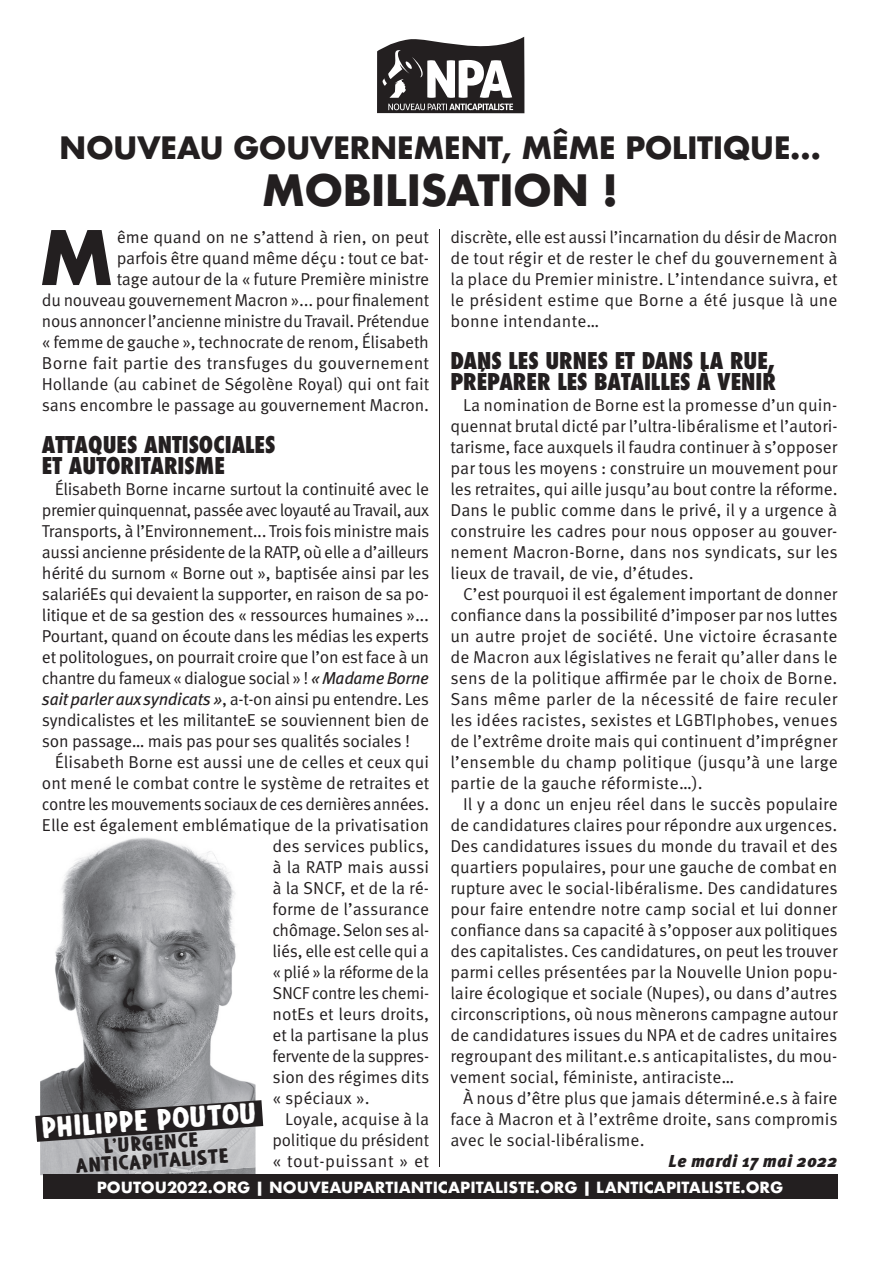
<style>
.page{position:relative;width:893px;height:1263px;background:#fff}
.page>*{position:absolute;margin:0;border:0;box-sizing:border-box;transform-origin:0 0}
.t1{font:700 72.9px "Futura";color:#231f20}
.t2{font:700 42px "Futura";letter-spacing:-.02em;color:#231f20}
.t3{font:700 30px "Futura";letter-spacing:-.02em;color:#231f20}
.t4{font:27.75px "Blackore";color:#fff}
.t5{font:800 condensed 22.5px/21px "Futura";color:#231f20}
.t6{font:19.5px/18px "Blackore";color:#231f20;text-align:center}
.t7{font:17.25px/21px "Meta Pro";letter-spacing:-.005em;color:#231f20;text-align:justify}
.t8{font:17.25px "Meta Pro";letter-spacing:-.025em;color:#231f20}
.t9{font:17.25px "Meta Pro";letter-spacing:.03em;color:#231f20}
.t10{font:italic 900 17.25px "Meta Pro";letter-spacing:.02em;color:#231f20}
.t11{font:700 15px "Futura";color:#fff}
.s1{font-style:italic}
</style>
<div class="page">
<hr style="left:440px;top:230px;width:1px;height:937px;background:#231f20">
<img style="left:40px;top:838px;width:216px;height:262px">
<svg style="left:35px;top:1100px;width:233px;height:76px;background:#828183"></svg>
<div style="left:43px;top:1175px;width:794px;height:24px;background:#231f20"></div>
<svg style="left:377px;top:37px;width:147px;height:76px"></svg>
<h3 class="t3" style="left:59px;top:126px;width:763px">NOUVEAU GOUVERNEMENT, MÊME POLITIQUE…</h3>
<h2 class="t2" style="left:262px;top:160px;width:358px">MOBILISATION !</h2>
<h1 class="t1" style="left:39px;top:205px;width:77px">M</h1>
<p class="t7" style="left:42px;top:227px;width:389px;text-align:right">ême quand on ne s’attend à rien, on peut<br>parfois être quand même déçu : tout ce bat-<br>tage autour de la « future Première ministre<br>du nouveau gouvernement Macron »... pour finalement nous annoncer l’ancienne ministre du Travail. Prétendue « femme de gauche », technocrate de renom, Élisabeth Borne fait partie des transfuges du gouvernement Hollande (au cabinet de Ségolène Royal) qui ont fait sans encombre le passage au gouvernement Macron.</p>
<h3 class="t5" style="left:42px;top:434px;width:235px">ATTAQUES ANTISOCIALES<br>ET AUTORITARISME</h3>
<p class="t7" style="left:42px;top:479px;width:389px;text-indent:13px">Élisabeth Borne incarne surtout la continuité avec le premier quinquennat, passée avec loyauté au Travail, aux Transports, à l’Environnement... Trois fois ministre mais aussi ancienne présidente de la RATP, où elle a d’ailleurs hérité du surnom « Borne out », baptisée ainsi par les salariéEs qui devaient la supporter, en raison de sa po&shy;litique et de sa gestion des « ressources humaines »...<br>Pourtant, quand on écoute dans les médias les experts et politologues, on pourrait croire que l’on est face à un chantre du fameux « dialogue social » ! <span class="s1">« Madame Borne sait parler aux syndicats »</span>, a-t-on ainsi pu entendre. Les syndicalistes et les militanteE se souviennent bien de son passage… mais pas pour ses qualités sociales !</p>
<p class="t7" style="left:55px;top:752px;width:376px">Élisabeth Borne est aussi une de celles et ceux qui</p>
<p class="t7" style="left:42px;top:773px;width:389px">ont mené le combat contre le système de retraites et</p>
<p class="t8" style="left:42px;top:793px;width:389px">contre les mouvements sociaux de ces dernières années.</p>
<p class="t7" style="left:42px;top:815px;width:389px">Elle est également emblématique de la privatisation</p>
<p class="t7" style="left:273px;top:836px;width:158px">des services publics,</p>
<p class="t7" style="left:273px;top:857px;width:158px">à la RATP mais aussi</p>
<p class="t7" style="left:273px;top:878px;width:158px">à la SNCF, et de la ré-</p>
<p class="t7" style="left:273px;top:899px;width:158px">forme de l’assurance</p>
<p class="t8" style="left:273px;top:919px;width:158px">chômage. Selon ses al-</p>
<p class="t7" style="left:273px;top:941px;width:158px">liés, elle est celle qui a</p>
<p class="t7" style="left:273px;top:962px;width:158px">« plié » la réforme de la</p>
<p class="t7" style="left:273px;top:983px;width:158px">SNCF contre les chemi-</p>
<p class="t7" style="left:273px;top:1004px;width:158px">notEs et leurs droits,</p>
<p class="t7" style="left:273px;top:1025px;width:158px">et la partisane la plus</p>
<p class="t8" style="left:273px;top:1045px;width:158px">fervente de la suppres-</p>
<p class="t7" style="left:273px;top:1067px;width:158px">sion des régimes dits</p>
<p class="t7" style="left:273px;top:1088px;width:99px">« spéciaux ».</p>
<p class="t7" style="left:285px;top:1109px;width:145px">Loyale, acquise à la</p>
<p class="t7" style="left:273px;top:1130px;width:158px">politique du président</p>
<p class="t9" style="left:273px;top:1150px;width:158px">« tout-puissant » et</p>
<p class="t7" style="left:450px;top:227px;width:389px">discrète, elle est aussi l’incarnation du désir de Macron de tout régir et de rester le chef du gouvernement à la place du Premier ministre. L’intendance suivra, et le président estime que Borne a été jusque là une bonne intendante…</p>
<h3 class="t5" style="left:450px;top:350px;width:327px">DANS LES URNES ET DANS LA RUE,<br>PRÉPARER LES BATAILLES À VENIR</h3>
<p class="t7" style="left:450px;top:395px;width:389px;text-indent:13px">La nomination de Borne est la promesse d’un quin&shy;quennat brutal dicté par l’ultra-libéralisme et l’autori&shy;tarisme, face auxquels il faudra continuer à s’opposer par tous les moyens : construire un mouvement pour les retraites, qui aille jusqu’au bout contre la réforme.<br>Dans le public comme dans le privé, il y a urgence à construire les cadres pour nous opposer au gouver&shy;nement Macron-Borne, dans nos syndicats, sur les lieux de travail, de vie, d’études.</p>
<p class="t7" style="left:450px;top:584px;width:389px;text-indent:13px">C’est pourquoi il est également important de donner confiance dans la possibilité d’imposer par nos luttes un autre projet de société. Une victoire écrasante de Macron aux législatives ne ferait qu’aller dans le sens de la politique affirmée par le choix de Borne.<br>Sans même parler de la nécessité de faire reculer les idées racistes, sexistes et LGBTIphobes, venues de l’extrême droite mais qui continuent d’imprégner l’ensemble du champ politique (jusqu’à une large partie de la gauche réformiste…).</p>
<p class="t7" style="left:450px;top:794px;width:389px;text-indent:13px">Il y a donc un enjeu réel dans le succès populaire de candidatures claires pour répondre aux urgences.<br>Des candidatures issues du monde du travail et des quartiers populaires, pour une gauche de combat en rupture avec le social-libéralisme. Des candidatures pour faire entendre notre camp social et lui donner confiance dans sa capacité à s’opposer aux politiques des capitalistes. Ces candidatures, on peut les trouver parmi celles présentées par la Nouvelle Union popu&shy;laire écologique et sociale (Nupes), ou dans d’autres circonscriptions, où nous mènerons campagne autour de candidatures issues du NPA et de cadres unitaires regroupant des militant.e.s anticapitalistes, du mou&shy;vement social, féministe, antiraciste…</p>
<p class="t7" style="left:450px;top:1088px;width:389px;text-indent:13px">À nous d’être plus que jamais déterminé.e.s à faire face à Macron et à l’extrême droite, sans compromis avec le social-libéralisme.</p>
<p class="t10" style="left:669px;top:1150px;width:170px">Le mardi 17 mai 2022</p>
<h3 class="t4" style="left:40px;top:1111px;width:218px;rotate:-4deg">Philippe Poutou</h3>
<p class="t6" style="left:74px;top:1140px;width:155px;rotate:-4deg">L’urgence anticapitaliste</p>
<p class="t11" style="left:97px;top:1177px;width:688px">POUTOU2022.ORG | NOUVEAUPARTIANTICAPITALISTE.ORG | LANTICAPITALISTE.ORG</p>
</div>
